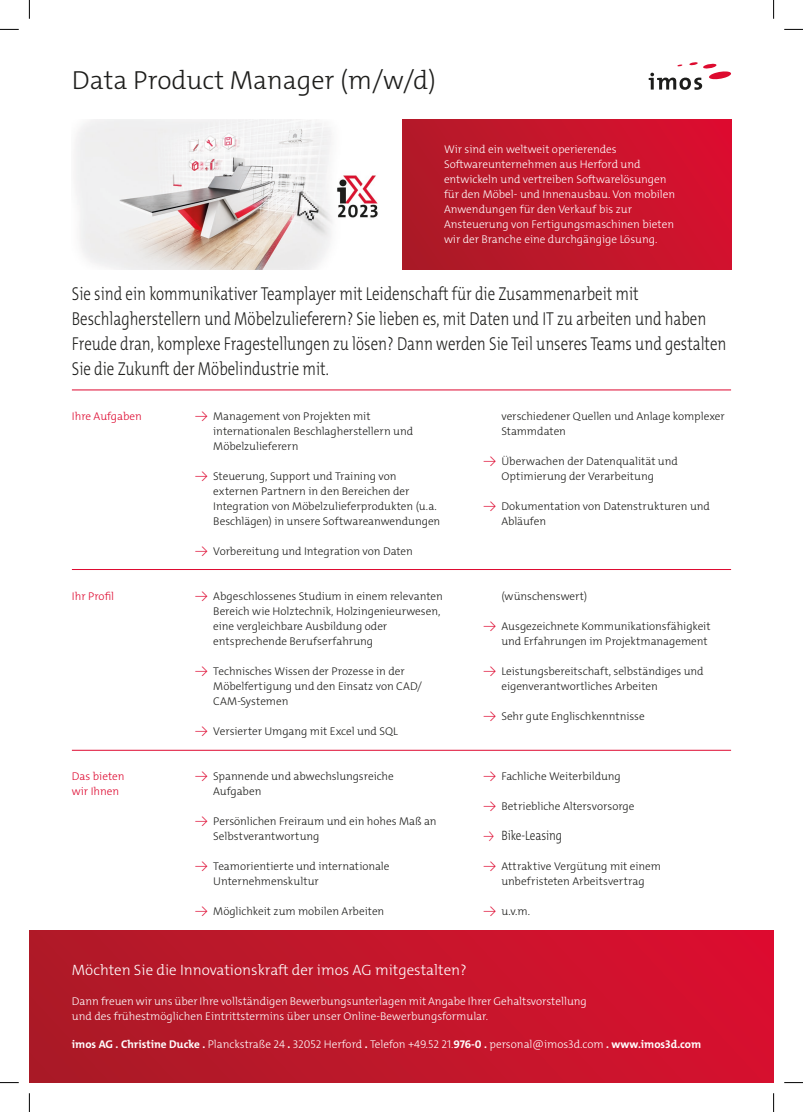
<style>
.page{position:relative;width:803px;height:1112px;background:#fff}
.page>*{position:absolute;margin:0;border:0;box-sizing:border-box;transform-origin:0 0}
.t1{font:300 26.25px "The Mix E4 s";color:#1d1d1b}
.t2{font:300 18.75px/25px "The Mix E4 s";color:#1d1d1b;scale:.8 1}
.t3{font:300 15px "The Mix E4 s";color:#fff}
.t4{font:300 13.5px "The Mix E4 s";letter-spacing:-.01em;color:#1d1d1b;scale:.83 1}
.t5{font:300 11.25px/15px "The Mix E4 s";color:#1d1d1b}
.t6{font:300 11.25px/15px "The Mix E4 s";color:#fff}
.t7{font:300 11.25px/15px "The Mix E4 s";color:#de0930}
.s1{font-size:12.5px;color:#de0930}
.s2{font-weight:700}
</style>
<div class="page">
<div style="left:29px;top:929px;width:744px;height:153px;background:linear-gradient(to right,#ac1b27,#da102f)"></div>
<div style="left:401px;top:119px;width:330px;height:150px;background:linear-gradient(to right,#ad1b27,#d8102f)"></div>
<svg style="left:649px;top:62px;width:82px;height:28px"></svg>
<img style="left:75px;top:120px;width:303px;height:149px">
<hr style="left:72px;top:389px;width:659px;height:1px;background:#de0930">
<hr style="left:72px;top:569px;width:659px;height:1px;background:#de0930">
<hr style="left:72px;top:749px;width:659px;height:1px;background:#de0930">
<svg style="left:0;top:29px;width:19px;height:1px"></svg>
<svg style="left:784px;top:29px;width:19px;height:1px"></svg>
<svg style="left:0;top:1082px;width:19px;height:1px"></svg>
<svg style="left:784px;top:1082px;width:19px;height:1px"></svg>
<svg style="left:29px;top:0;width:1px;height:19px"></svg>
<svg style="left:29px;top:1093px;width:1px;height:18px"></svg>
<svg style="left:773px;top:0;width:1px;height:19px"></svg>
<svg style="left:773px;top:1093px;width:1px;height:18px"></svg>
<h1 class="t1" style="left:72px;top:64px;width:366px">Data Product Manager (m/w/d)</h1>
<p class="t6" style="left:444px;top:141px;width:233px">Wir sind ein weltweit operierendes Softwareunternehmen aus Herford und entwickeln und vertreiben Softwarelösungen für den Möbel- und Innenausbau. Von mobilen Anwendungen für den Verkauf bis zur Ansteuerung von Fertigungsmaschinen bieten wir der Branche eine durchgängige Lösung.</p>
<p class="t2" style="left:72px;top:281px;width:820px">Sie sind ein kommunikativer Teamplayer mit Leidenschaft für die Zusammenarbeit mit Beschlagherstellern und Möbelzulieferern? Sie lieben es, mit Daten und IT zu arbeiten und haben Freude dran, komplexe Fragestellungen zu lösen? Dann werden Sie Teil unseres Teams und gestalten Sie die Zukunft der Möbelindustrie mit.</p>
<p class="t7" style="left:72px;top:408px;width:71px">Ihre Aufgaben</p>
<p class="t5" style="left:213px;top:408px;width:201px;text-indent:-18px"><span class="s1">→</span> Management von Projekten mit internationalen Beschlagherstellern und<br>Möbelzulieferern</p>
<p class="t5" style="left:213px;top:468px;width:229px;text-indent:-18px"><span class="s1">→</span> Steuerung, Support und Training von externen Partnern in den Bereichen der Integration von Möbelzulieferprodukten (u.a.<br>Beschlägen) in unsere Softwareanwendungen</p>
<p class="t5" style="left:195px;top:543px;width:219px"><span class="s1">→</span> Vorbereitung und Integration von Daten</p>
<p class="t5" style="left:501px;top:408px;width:225px">verschiedener Quellen und Anlage komplexer<br>Stammdaten</p>
<p class="t5" style="left:484px;top:453px;width:196px;text-align:center"><span class="s1">→</span> Überwachen der Datenqualität und<br>Optimierung der Verarbeitung</p>
<p class="t5" style="left:501px;top:498px;width:210px;text-indent:-18px"><span class="s1">→</span> Dokumentation von Datenstrukturen und<br>Abläufen</p>
<p class="t7" style="left:72px;top:588px;width:44px">Ihr Profil</p>
<p class="t5" style="left:213px;top:588px;width:231px;text-indent:-18px"><span class="s1">→</span> Abgeschlossenes Studium in einem relevanten Bereich wie Holztechnik, Holzingenieurwesen, eine vergleichbare Ausbildung oder entsprechende Berufserfahrung</p>
<p class="t5" style="left:213px;top:663px;width:210px;text-indent:-18px"><span class="s1">→</span> Technisches Wissen der Prozesse in der<br>Möbelfertigung und den Einsatz von CAD/<br>CAM-Systemen</p>
<p class="t5" style="left:195px;top:723px;width:204px"><span class="s1">→</span> Versierter Umgang mit Excel und SQL</p>
<p class="t5" style="left:501px;top:588px;width:87px">(wünschenswert)</p>
<p class="t5" style="left:484px;top:618px;width:228px;text-align:right"><span class="s1">→</span> Ausgezeichnete Kommunikationsfähigkeit und Erfahrungen im Projektmanagement</p>
<p class="t5" style="left:501px;top:663px;width:204px;text-indent:-18px"><span class="s1">→</span> Leistungsbereitschaft, selbständiges und eigenverantwortliches Arbeiten</p>
<p class="t5" style="left:484px;top:708px;width:163px"><span class="s1">→</span> Sehr gute Englischkenntnisse</p>
<p class="t7" style="left:72px;top:768px;width:54px">Das bieten wir Ihnen</p>
<p class="t5" style="left:213px;top:768px;width:182px;text-indent:-18px"><span class="s1">→</span> Spannende und abwechslungsreiche<br>Aufgaben</p>
<p class="t5" style="left:213px;top:813px;width:225px;text-indent:-18px"><span class="s1">→</span> Persönlichen Freiraum und ein hohes Maß an<br>Selbstverantwortung</p>
<p class="t5" style="left:213px;top:858px;width:178px;text-indent:-18px"><span class="s1">→</span> Teamorientierte und internationale<br>Unternehmenskultur</p>
<p class="t5" style="left:195px;top:903px;width:190px"><span class="s1">→</span> Möglichkeit zum mobilen Arbeiten</p>
<p class="t5" style="left:484px;top:768px;width:139px"><span class="s1">→</span> Fachliche Weiterbildung</p>
<p class="t5" style="left:484px;top:798px;width:152px"><span class="s1">→</span> Betriebliche Altersvorsorge</p>
<p class="t4" style="left:484px;top:826px;width:96px"><span class="s1">→</span> Bike-Leasing</p>
<p class="t5" style="left:484px;top:858px;width:179px;text-align:center"><span class="s1">→</span> Attraktive Vergütung mit einem unbefristeten Arbeitsvertrag</p>
<p class="t5" style="left:484px;top:903px;width:48px"><span class="s1">→</span> u.v.m.</p>
<h3 class="t3" style="left:72px;top:960px;width:396px">Möchten Sie die Innovationskraft der imos AG mitgestalten?</h3>
<p class="t6" style="left:72px;top:993px;width:516px">Dann freuen wir uns über Ihre vollständigen Bewerbungsunterlagen mit Angabe Ihrer Gehaltsvorstellung und des frühestmöglichen Eintrittstermins über unser Online-Bewerbungsformular.</p>
<p class="t6" style="left:72px;top:1036px;width:631px"><span class="s2">imos AG . Christine Ducke .</span> Planckstraße 24 <span class="s2">.</span> 32052 Herford <span class="s2">.</span> Telefon +49.52 21.<span class="s2">976-0 .</span> personal@imos3d.com <span class="s2">. www.imos3d.com</span></p>
</div>
